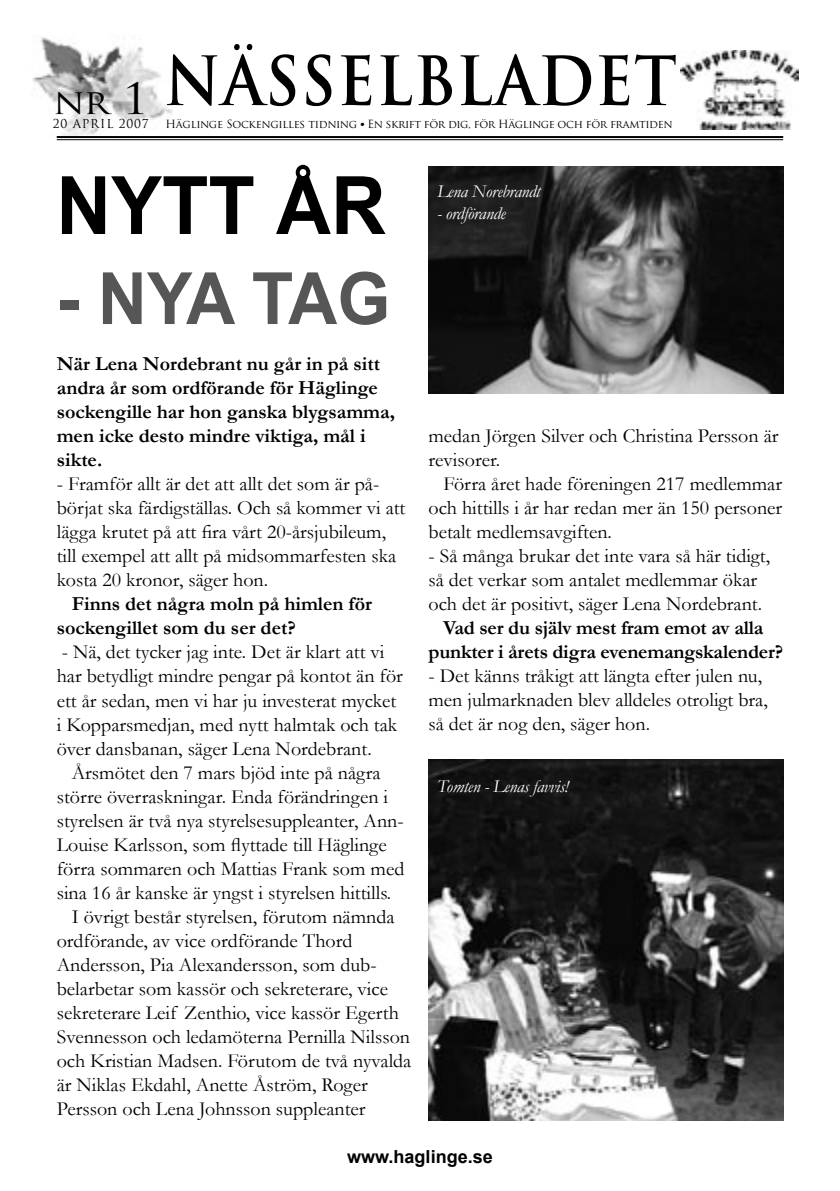
<style>
.page{position:relative;width:840px;height:1191px;background:#fff}
.page>*{position:absolute;margin:0;border:0;box-sizing:border-box;transform-origin:0 0}
.t1{font:700 80.6px "Arial";color:#000;scale:.94 1}
.t2{font:700 72px "Arial";letter-spacing:-.04em;color:#565656;scale:.94 1}
.t3{font:700 66px "Trajan Pro";letter-spacing:.02em;color:#000;scale:.91 1}
.t4{font:34px "Trajan Pro";color:#000;scale:1.11 1}
.t5{font:30px "Trajan Pro";color:#000}
.t6{font:20px/24px "Garamond";color:#000}
.t7{font:700 20px/24px "Garamond";color:#000}
.t8{font:italic 18px "Garamond";letter-spacing:-.015em;color:#fff}
.t9{font:700 18px "Arial";color:#000}
.t10{font:12px "Trajan Pro";letter-spacing:.07em;color:#000}
.t11{font:11px "Trajan Pro";letter-spacing:-.03em;color:#000}
.s1{font-size:42px}
</style>
<div class="page">
<img style="left:33px;top:37px;width:139px;height:100px">
<hr style="left:57px;top:136px;width:725px;height:2px;background:#000">
<hr style="left:57px;top:139px;width:725px;height:1px;background:#000">
<img style="left:680px;top:50px;width:118px;height:80px">
<img style="left:428px;top:760px;width:354px;height:360px">
<img style="left:428px;top:166px;width:354px;height:227px">
<p class="t4" style="left:53px;top:80px;width:88px">nr <span class="s1">1</span></p>
<p class="t10" style="left:53px;top:116px;width:97px">20 APRIL 2007</p>
<p class="t3" style="left:164px;top:40px;width:564px">NÄSSELBLADET</p>
<p class="t11" style="left:165px;top:117px;width:193px">Häglinge Sockengilles tidning</p>
<p class="t5" style="left:358px;top:106px;width:9px">·</p>
<p class="t11" style="left:367px;top:117px;width:306px">En skrift för dig, för Häglinge och för framtiden</p>
<p class="t1" style="left:56px;top:153px;width:352px">NYTT ÅR</p>
<p class="t2" style="left:56px;top:251px;width:356px">- NYA TAG</p>
<p class="t7" style="left:57px;top:352px;width:339px">När Lena Nordebrant nu går in på sitt andra år som ordförande för Häglinge sockengille har hon ganska blygsamma, men icke desto mindre viktiga, mål i sikte.</p>
<p class="t6" style="left:57px;top:471px;width:350px">- Framför allt är det att allt det som är på&shy;börjat ska färdigställas. Och så kommer vi att lägga krutet på att fira vårt 20-årsjubileum, till exempel att allt på midsommarfesten ska kosta 20 kronor, säger hon.</p>
<p class="t7" style="left:57px;top:592px;width:316px;text-indent:15px">Finns det några moln på himlen för sockengillet som du ser det?</p>
<p class="t6" style="left:57px;top:639px;width:347px">- Nä, det tycker jag inte. Det är klart att vi har betydligt mindre pengar på kontot än för ett år sedan, men vi har ju investerat mycket i Kopparsmedjan, med nytt halmtak och tak över dansbanan, säger Lena Nordebrant.</p>
<p class="t6" style="left:72px;top:759px;width:310px">Årsmötet den 7 mars bjöd inte på några</p>
<p class="t6" style="left:57px;top:783px;width:333px">större överraskningar. Enda förändringen i</p>
<p class="t6" style="left:57px;top:807px;width:348px">styrelsen är två nya styrelsesuppleanter, Ann-</p>
<p class="t6" style="left:57px;top:831px;width:331px">Louise Karlsson, som flyttade till Häglinge</p>
<p class="t6" style="left:57px;top:855px;width:349px">förra sommaren och Mattias Frank som med</p>
<p class="t6" style="left:57px;top:879px;width:336px">sina 16 år kanske är yngst i styrelsen hittills.</p>
<p class="t6" style="left:72px;top:903px;width:324px">I övrigt består styrelsen, förutom nämnda</p>
<p class="t6" style="left:57px;top:927px;width:297px">ordförande, av vice ordförande Thord</p>
<p class="t6" style="left:57px;top:951px;width:321px">Andersson, Pia Alexandersson, som dub-</p>
<p class="t6" style="left:57px;top:975px;width:333px">belarbetar som kassör och sekreterare, vice</p>
<p class="t6" style="left:57px;top:999px;width:343px">sekreterare Leif Zenthio, vice kassör Egerth</p>
<p class="t6" style="left:57px;top:1023px;width:355px">Svennesson och ledamöterna Pernilla Nilsson</p>
<p class="t6" style="left:57px;top:1047px;width:356px">och Kristian Madsen. Förutom de två nyvalda</p>
<p class="t6" style="left:57px;top:1071px;width:312px">är Niklas Ekdahl, Anette Åström, Roger</p>
<p class="t6" style="left:57px;top:1095px;width:310px">Persson och Lena Johnsson suppleanter</p>
<p class="t8" style="left:437px;top:179px;width:105px">Lena Norebrandt</p>
<p class="t8" style="left:437px;top:201px;width:70px">- ordförande</p>
<p class="t6" style="left:428px;top:423px;width:351px">medan Jörgen Silver och Christina Persson är revisorer.</p>
<p class="t6" style="left:428px;top:471px;width:355px;text-align:justify;text-indent:15px">Förra året hade föreningen 217 medlemmar och hittills i år har redan mer än 150 personer betalt medlemsavgiften.</p>
<p class="t6" style="left:428px;top:543px;width:343px">- Så många brukar det inte vara så här tidigt, så det verkar som antalet medlemmar ökar och det är positivt, säger Lena Nordebrant.</p>
<p class="t7" style="left:428px;top:616px;width:356px;text-align:center">Vad ser du själv mest fram emot av alla punkter i årets digra evenemangskalender?</p>
<p class="t6" style="left:428px;top:663px;width:340px">- Det känns tråkigt att längta efter julen nu, men julmarknaden blev alldeles otroligt bra, så det är nog den, säger hon.</p>
<p class="t8" style="left:437px;top:773px;width:133px">Tomten - Lenas favvis!</p>
<p class="t9" style="left:347px;top:1144px;width:147px">www.haglinge.se</p>
</div>
